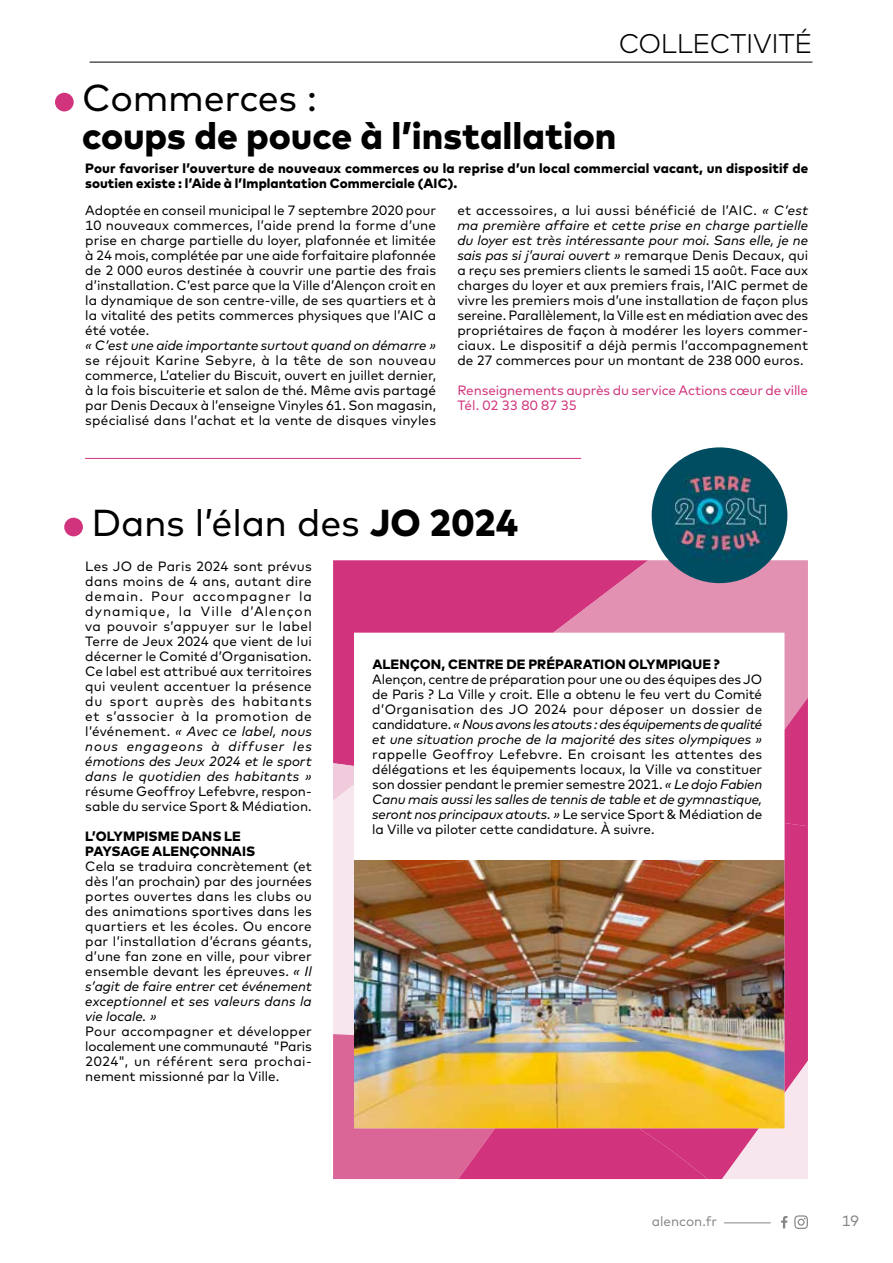
<style>
.page{position:relative;width:893px;height:1263px;background:#fff}
.page>*{position:absolute;margin:0;border:0;box-sizing:border-box;transform-origin:0 0}
.t1{font:37.5px "Mark";letter-spacing:-.01em;color:#000}
.t2{font:800 37.5px "Mark";letter-spacing:-.005em;color:#000}
.t3{font:300 27px "Mark";letter-spacing:-.015em;color:#000}
.t4{font:15px "Mark";color:#878787}
.t5{font:13.5px/15px "Mark";letter-spacing:.005em;color:#000;text-align:justify}
.t6{font:800 13.5px/15px "Mark";letter-spacing:.005em;color:#000}
.t7{font:13.5px/15px "Mark";letter-spacing:-.01em;color:#d1347d}
.t8{font:italic 13.5px "Mark";letter-spacing:-.005em;color:#000}
.t9{font:13.5px "Mark";color:#878787}
.s1{font-style:italic}
.s2{font-weight:800}
</style>
<div class="page">
<hr style="left:724px;top:1222px;width:47px;height:1px;background:#878787">
<svg style="left:794px;top:1215px;width:14px;height:14px"></svg>
<svg style="left:781px;top:1216px;width:6px;height:12px"></svg>
<hr style="left:90px;top:62px;width:722px;height:1px;background:#000">
<div style="left:55px;top:93px;width:19px;height:18px;background:#d1347d;border-radius:50%"></div>
<div style="left:64px;top:518px;width:19px;height:18px;background:#d1347d;border-radius:50%"></div>
<img style="left:333px;top:800px;width:201px;height:234px">
<img style="left:534px;top:826px;width:274px;height:353px">
<svg style="left:333px;top:560px;width:220px;height:203px"></svg>
<img style="left:333px;top:1034px;width:383px;height:145px">
<svg style="left:333px;top:763px;width:21px;height:37px"></svg>
<svg style="left:333px;top:560px;width:9px;height:28px"></svg>
<svg style="left:553px;top:560px;width:255px;height:266px"></svg>
<img style="left:652px;top:447px;width:135px;height:136px;border-radius:68px">
<hr style="left:85px;top:458px;width:496px;height:1px;background:#d1347d">
<h2 class="t3" style="left:619px;top:28px;width:195px">COLLECTIVITÉ</h2>
<h1 class="t1" style="left:82px;top:77px;width:236px">Commerces :</h1>
<h1 class="t2" style="left:82px;top:114px;width:536px">coups de pouce à l’installation</h1>
<p class="t6" style="left:85px;top:161px;width:724px">Pour favoriser l’ouverture de nouveaux commerces ou la reprise d’un local commercial vacant, un dispositif de soutien existe : l’Aide à l’Implantation Commerciale (AIC).</p>
<p class="t5" style="left:85px;top:203px;width:352px">Adoptée en conseil municipal le 7 septembre 2020 pour 10 nouveaux commerces, l’aide prend la forme d’une prise en charge partielle du loyer, plafonnée et limitée à 24 mois, complétée par une aide forfaitaire plafonnée de 2 000 euros destinée à couvrir une partie des frais d’installation. C’est parce que la Ville d’Alençon croit en la dynamique de son centre-ville, de ses quartiers et à la vitalité des petits commerces physiques que l’AIC a été votée.</p>
<p class="t8" style="left:85px;top:337px;width:352px">« C’est une aide importante surtout quand on démarre »</p>
<p class="t5" style="left:85px;top:353px;width:352px">se réjouit Karine Sebyre, à la tête de son nouveau commerce, L’atelier du Biscuit, ouvert en juillet dernier, à la fois biscuiterie et salon de thé. Même avis partagé par Denis Decaux à l’enseigne Vinyles 61. Son magasin, spécialisé dans l’achat et la vente de disques vinyles</p>
<p class="t5" style="left:457px;top:203px;width:352px">et accessoires, a lui aussi bénéficié de l’AIC. <span class="s1">« C’est ma première affaire et cette prise en charge partielle du loyer est très intéressante pour moi. Sans elle, je ne sais pas si j’aurai ouvert »</span> remarque Denis Decaux, qui a reçu ses premiers clients le samedi 15 août. Face aux charges du loyer et aux premiers frais, l’AIC permet de vivre les premiers mois d’une installation de façon plus sereine. Parallèlement, la Ville est en médiation avec des propriétaires de façon à modérer les loyers commer&shy;ciaux. Le dispositif a déjà permis l’accompagnement de 27 commerces pour un montant de 238 000 euros.</p>
<p class="t7" style="left:457px;top:383px;width:352px">Renseignements auprès du service Actions cœur de ville<br>Tél. 02 33 80 87 35</p>
<h1 class="t1" style="left:91px;top:501px;width:429px">Dans l’élan des <span class="s2">JO 2024</span></h1>
<p class="t5" style="left:85px;top:559px;width:228px">Les JO de Paris 2024 sont prévus dans moins de 4 ans, autant dire demain. Pour accompagner la dynamique, la Ville d’Alençon va pouvoir s’appuyer sur le label Terre de Jeux 2024 que vient de lui décerner le Comité d’Organisation.<br>Ce label est attribué aux territoires qui veulent accentuer la présence du sport auprès des habitants et s’associer à la promotion de l’événement. <span class="s1">« Avec ce label, nous nous engageons à diffuser les émotions des Jeux 2024 et le sport dans le quotidien des habitants »</span></p>
<p class="t5" style="left:85px;top:784px;width:228px">résume Geoffroy Lefebvre, respon&shy;sable du service Sport &amp; Médiation.</p>
<p class="t6" style="left:85px;top:829px;width:171px">L’OLYMPISME DANS LE<br>PAYSAGE ALENÇONNAIS</p>
<p class="t5" style="left:85px;top:859px;width:228px">Cela se traduira concrètement (et dès l’an prochain) par des journées portes ouvertes dans les clubs ou des animations sportives dans les quartiers et les écoles. Ou encore par l’installation d’écrans géants, d’une fan zone en ville, pour vibrer ensemble devant les épreuves. <span class="s1">« Il s’agit de faire entrer cet événement exceptionnel et ses valeurs dans la vie locale. »</span></p>
<p class="t5" style="left:85px;top:1024px;width:228px">Pour accompagner et développer localement une communauté "Paris 2024", un référent sera prochai&shy;nement missionné par la Ville.</p>
<p class="t6" style="left:372px;top:657px;width:349px">ALENÇON, CENTRE DE PRÉPARATION OLYMPIQUE ?</p>
<p class="t5" style="left:372px;top:672px;width:391px">Alençon, centre de préparation pour une ou des équipes des JO de Paris ? La Ville y croit. Elle a obtenu le feu vert du Comité d’Organisation des JO 2024 pour déposer un dossier de candidature. <span class="s1">« Nous avons les atouts : des équipements de qualité et une situation proche de la majorité des sites olympiques »</span></p>
<p class="t5" style="left:372px;top:747px;width:391px">rappelle Geoffroy Lefebvre. En croisant les attentes des délégations et les équipements locaux, la Ville va constituer son dossier pendant le premier semestre 2021. <span class="s1">« Le dojo Fabien Canu mais aussi les salles de tennis de table et de gymnastique, seront nos principaux atouts. »</span> Le service Sport &amp; Médiation de la Ville va piloter cette candidature. À suivre.</p>
<p class="t9" style="left:652px;top:1213px;width:67px">alencon.fr</p>
<p class="t4" style="left:842px;top:1212px;width:19px">19</p>
</div>
